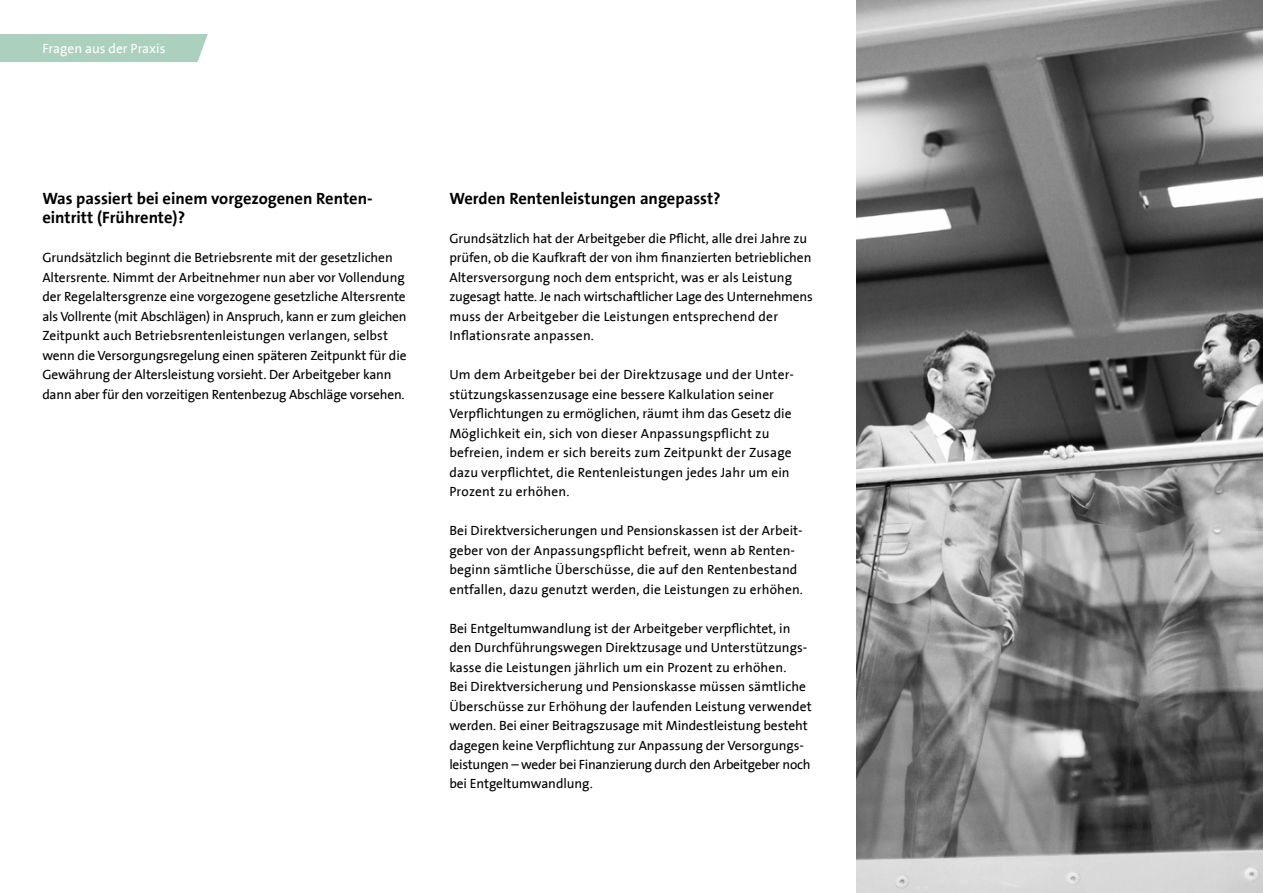
<style>
.page{position:relative;width:1263px;height:893px;background:#fff}
.page>*{position:absolute;margin:0;border:0;box-sizing:border-box;transform-origin:0 0}
.t1{font:300 16.5px/19.5px "GDV The Sans";color:#000}
.t2{font:13.5px/19.5px "GDV The Sans";color:#000}
.t3{font:13.5px "GDV The Sans";color:#fff}
</style>
<div class="page">
<div style="left:0;top:34px;width:208px;height:28px;background:#abd0be"></div>
<img style="left:856px;top:0;width:407px;height:893px">
<p class="t3" style="left:43px;top:41px;width:124px">Fragen aus der Praxis</p>
<p class="t1" style="left:42px;top:189px;width:332px">Was passiert bei einem vorgezogenen Renten&shy;eintritt (Frührente)?</p>
<p class="t2" style="left:42px;top:248px;width:366px">Grundsätzlich beginnt die Betriebsrente mit der gesetzlichen Altersrente. Nimmt der Arbeitnehmer nun aber vor Vollendung der Regelaltersgrenze eine vorgezogene gesetzliche Altersrente als Vollrente (mit Abschlägen) in Anspruch, kann er zum gleichen Zeitpunkt auch Betriebsrentenleistungen verlangen, selbst wenn die Versorgungsregelung einen späteren Zeitpunkt für die Gewährung der Altersleistung vorsieht. Der Arbeitgeber kann dann aber für den vorzeitigen Rentenbezug Abschläge vorsehen.</p>
<p class="t1" style="left:449px;top:189px;width:273px">Werden Rentenleistungen angepasst?</p>
<p class="t2" style="left:449px;top:229px;width:365px">Grundsätzlich hat der Arbeitgeber die Pflicht, alle drei Jahre zu prüfen, ob die Kaufkraft der von ihm finanzierten betrieblichen Altersversorgung noch dem entspricht, was er als Leistung zugesagt hatte. Je nach wirtschaftlicher Lage des Unternehmens muss der Arbeitgeber die Leistungen entsprechend der Inflationsrate anpassen.</p>
<p class="t2" style="left:449px;top:365px;width:346px">Um dem Arbeitgeber bei der Direktzusage und der Unter&shy;stützungskassenzusage eine bessere Kalkulation seiner Verpflichtungen zu ermöglichen, räumt ihm das Gesetz die Möglichkeit ein, sich von dieser Anpassungspflicht zu befreien, indem er sich bereits zum Zeitpunkt der Zusage dazu verpflichtet, die Rentenleistungen jedes Jahr um ein Prozent zu erhöhen.</p>
<p class="t2" style="left:449px;top:521px;width:355px">Bei Direktversicherungen und Pensionskassen ist der Arbeit&shy;geber von der Anpassungspflicht befreit, wenn ab Renten&shy;beginn sämtliche Überschüsse, die auf den Rentenbestand entfallen, dazu genutzt werden, die Leistungen zu erhöhen.</p>
<p class="t2" style="left:449px;top:619px;width:364px">Bei Entgeltumwandlung ist der Arbeitgeber verpflichtet, in den Durchführungswegen Direktzusage und Unterstützungs&shy;kasse die Leistungen jährlich um ein Prozent zu erhöhen.<br>Bei Direktversicherung und Pensionskasse müssen sämtliche Überschüsse zur Erhöhung der laufenden Leistung verwendet werden. Bei einer Beitragszusage mit Mindestleistung besteht dagegen keine Verpflichtung zur Anpassung der Versorgungs&shy;leistungen – weder bei Finanzierung durch den Arbeitgeber noch bei Entgeltumwandlung.</p>
</div>
